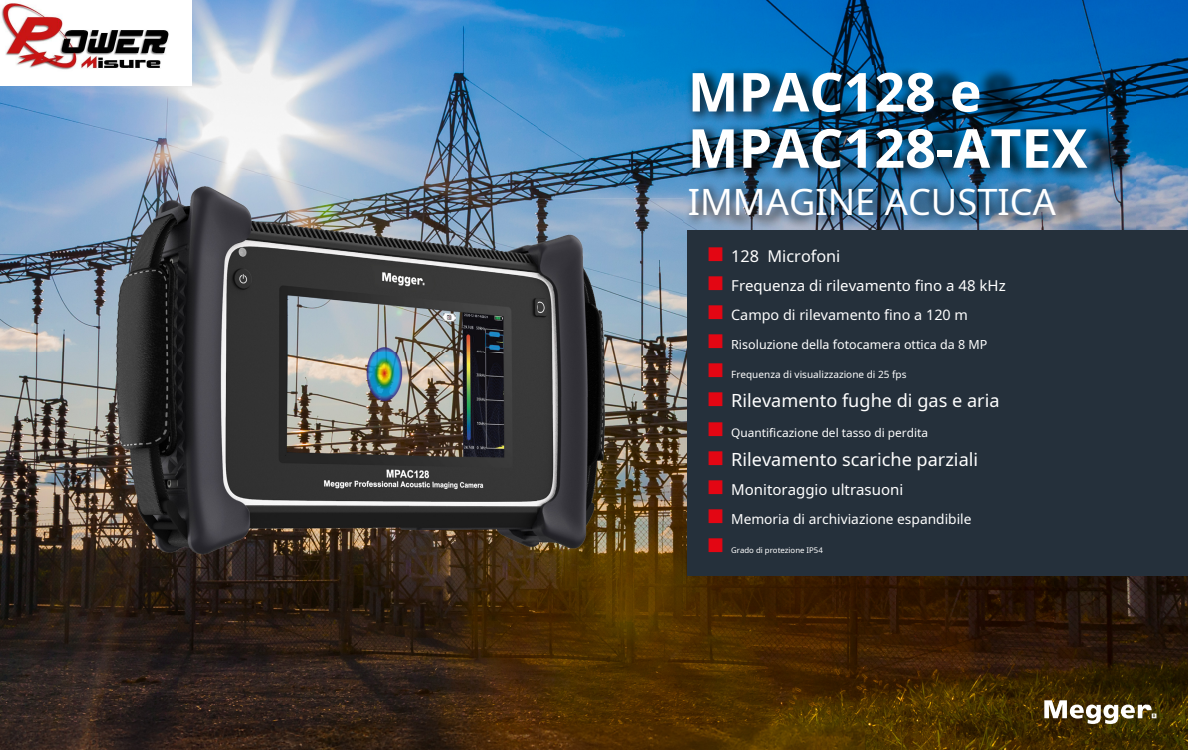
<style>
.page{position:relative;width:1188px;height:750px;background:#fff}
.page>*{position:absolute;margin:0;border:0;box-sizing:border-box;transform-origin:0 0}
.t1{font:700 53.75px/56.2px "Noto Sans";color:#fff}
.t2{font:36.25px "Noto Sans";color:#fff}
.t3{font:18.12px "Noto Sans";color:#fff}
.t4{font:16.25px "Noto Sans";color:#fff}
.t5{font:15px "Noto Sans";color:#fff}
.t6{font:14.38px "Noto Sans";color:#fff}
.t7{font:13.75px "Noto Sans";color:#fff}
.t8{font:12.5px "Noto Sans";color:#fff}
.t9{font:11.88px "Noto Sans";color:#fff}
.t10{font:10px "Noto Sans";color:#fff}
.t11{font:7.81px "Noto Sans";color:#fff}
.s1{color:#e30613}
</style>
<div class="page">
<img style="left:0;top:0;width:538px;height:750px">
<img style="left:538px;top:0;width:157px;height:397px">
<img style="left:695px;top:0;width:493px;height:66px">
<img style="left:1121px;top:66px;width:67px;height:684px">
<img style="left:1053px;top:229px;width:68px;height:521px">
<img style="left:538px;top:397px;width:515px;height:353px">
<div style="left:688px;top:230px;width:500px;height:345px;background:#25303b"></div>
<img style="left:683px;top:66px;width:452px;height:163px">
<svg style="left:1044px;top:700px;width:112px;height:24px"></svg>
<img style="left:0;top:0;width:191px;height:85px">
<h1 class="t1" style="left:688px;top:63px;width:401px">MPAC128 e<br>MPAC128-ATEX</h1>
<h2 class="t2" style="left:688px;top:177px;width:370px">IMMAGINE ACUSTICA</h2>
<p class="t4" style="left:707px;top:244px;width:134px"><span class="s1">■</span> 128 Microfoni</p>
<p class="t5" style="left:707px;top:275px;width:299px"><span class="s1">■</span> Frequenza di rilevamento fino a 48 kHz</p>
<p class="t6" style="left:707px;top:305px;width:262px"><span class="s1">■</span> Campo di rilevamento fino a 120 m</p>
<p class="t8" style="left:707px;top:336px;width:281px"><span class="s1">■</span> Risoluzione della fotocamera ottica da 8 MP</p>
<p class="t10" style="left:707px;top:368px;width:200px"><span class="s1">■</span> Frequenza di visualizzazione di 25 fps</p>
<p class="t3" style="left:707px;top:388px;width:293px"><span class="s1">■</span> Rilevamento fughe di gas e aria</p>
<p class="t9" style="left:707px;top:424px;width:222px"><span class="s1">■</span> Quantificazione del tasso di perdita</p>
<p class="t3" style="left:707px;top:446px;width:272px"><span class="s1">■</span> Rilevamento scariche parziali</p>
<p class="t5" style="left:707px;top:479px;width:197px"><span class="s1">■</span> Monitoraggio ultrasuoni</p>
<p class="t7" style="left:707px;top:509px;width:265px"><span class="s1">■</span> Memoria di archiviazione espandibile</p>
<p class="t11" style="left:707px;top:545px;width:117px"><span class="s1">■</span> Grado di protezione IP54</p>
</div>
